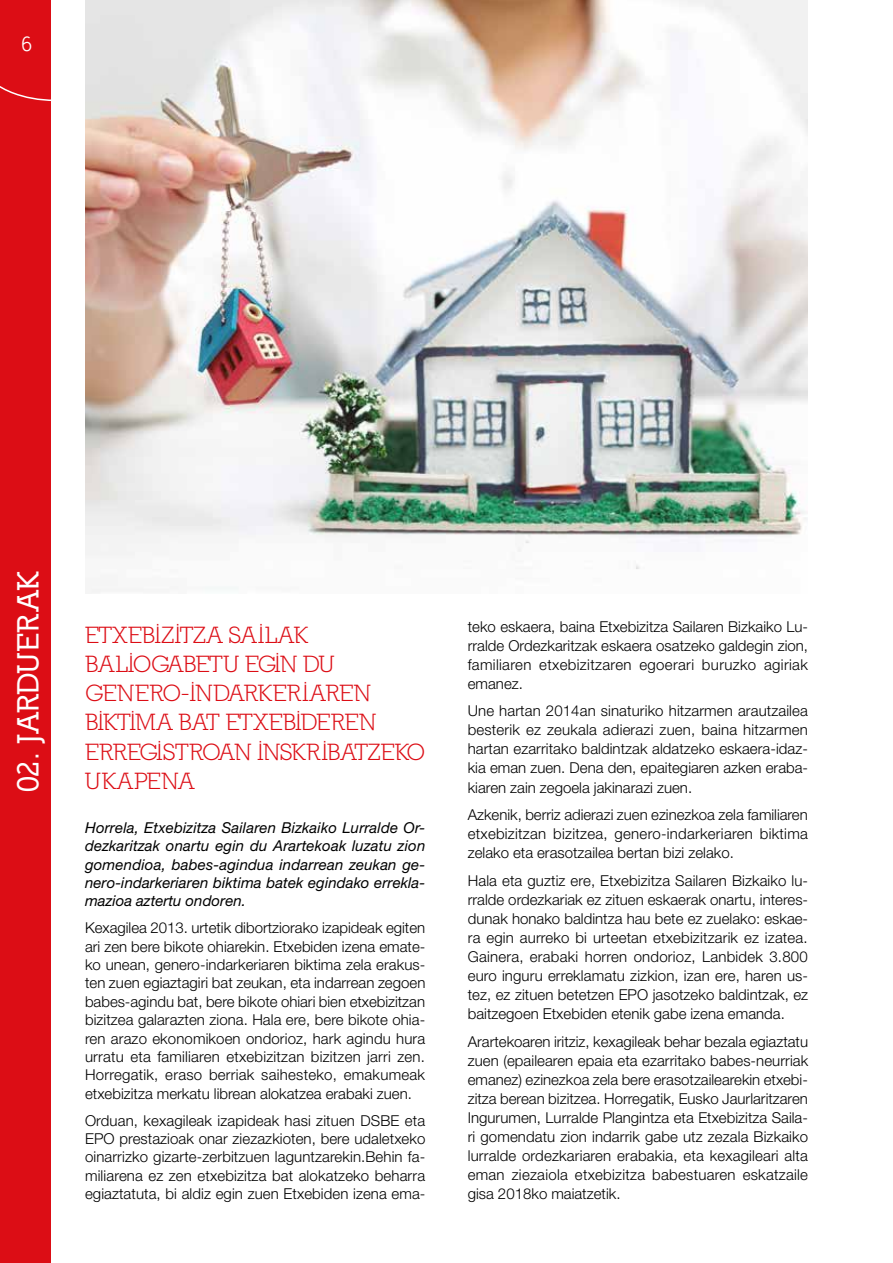
<style>
.page{position:relative;width:893px;height:1263px;background:#fff}
.page>*{position:absolute;margin:0;border:0;box-sizing:border-box;transform-origin:0 0}
.t1{font:800 30px "Nilland";color:#fff}
._02_LADILLA_02{font:24px/29.2px "Nilland";color:#dc0d15}
.t2{font:700 21px "Nilland";color:#fff}
._00_TEXTO_GENERAL{font:300 15px/19px "Helvetica Neue LT Std";color:#000;text-align:justify}
.Entradilla{font:italic 15px/18.5px "Helvetica Neue LT Std";letter-spacing:.005em;color:#000;text-align:justify}
</style>
<div class="page">
<div style="left:0;top:0;width:51px;height:1263px;background:#dc0d15"></div>
<svg style="left:0;top:86px;width:51px;height:15px"></svg>
<img style="left:85px;top:0;width:723px;height:593px">
<h3 class="t2" style="left:21px;top:32px;width:13px">6</h3>
<h1 class="t1" style="left:11px;top:792px;width:222px;rotate:-90deg">02. JARDUERAK</h1>
<p class="_02_LADILLA_02" style="left:85px;top:620px;width:342px">ETXEBIZITZA SAILAK<br>BALIOGABETU EGIN DU<br>GENERO-INDARKERIAREN<br>BIKTIMA BAT ETXEBIDEREN<br>ERREGISTROAN INSKRIBATZEKO<br>UKAPENA</p>
<p class="Entradilla" style="left:85px;top:818px;width:342px">Horrela, Etxebizitza Sailaren Bizkaiko Lurralde Or&shy;dezkaritzak onartu egin du Arartekoak luzatu zion gomendioa, babes-agindua indarrean zeukan ge&shy;nero-indarkeriaren biktima batek egindako errekla&shy;mazioa aztertu ondoren.</p>
<p class="_00_TEXTO_GENERAL" style="left:85px;top:918px;width:342px;line-height:18.5px">Kexagilea 2013. urtetik dibortziorako izapideak egiten ari zen bere bikote ohiarekin. Etxebiden izena emate&shy;ko unean, genero-indarkeriaren biktima zela erakus&shy;ten zuen egiaztagiri bat zeukan, eta indarrean zegoen babes-agindu bat, bere bikote ohiari bien etxebizitzan bizitzea galarazten ziona. Hala ere, bere bikote ohia&shy;ren arazo ekonomikoen ondorioz, hark agindu hura urratu eta familiaren etxebizitzan bizitzen jarri zen.<br>Horregatik, eraso berriak saihesteko, emakumeak etxebizitza merkatu librean alokatzea erabaki zuen.</p>
<p class="_00_TEXTO_GENERAL" style="left:85px;top:1111px;width:342px;line-height:18.5px">Orduan, kexagileak izapideak hasi zituen DSBE eta EPO prestazioak onar ziezazkioten, bere udaletxeko oinarrizko gizarte-zerbitzuen laguntzarekin.Behin fa&shy;miliarena ez zen etxebizitza bat alokatzeko beharra egiaztatuta, bi aldiz egin zuen Etxebiden izena ema-</p>
<p class="_00_TEXTO_GENERAL" style="left:468px;top:616px;width:342px">teko eskaera, baina Etxebizitza Sailaren Bizkaiko Lu&shy;rralde Ordezkaritzak eskaera osatzeko galdegin zion, familiaren etxebizitzaren egoerari buruzko agiriak emanez.</p>
<p class="_00_TEXTO_GENERAL" style="left:468px;top:701px;width:342px">Une hartan 2014an sinaturiko hitzarmen arautzailea besterik ez zeukala adierazi zuen, baina hitzarmen hartan ezarritako baldintzak aldatzeko eskaera-idaz&shy;kia eman zuen. Dena den, epaitegiaren azken eraba&shy;kiaren zain zegoela jakinarazi zuen.</p>
<p class="_00_TEXTO_GENERAL" style="left:468px;top:805px;width:342px">Azkenik, berriz adierazi zuen ezinezkoa zela familiaren etxebizitzan bizitzea, genero-indarkeriaren biktima zelako eta erasotzailea bertan bizi zelako.</p>
<p class="_00_TEXTO_GENERAL" style="left:468px;top:870px;width:342px">Hala eta guztiz ere, Etxebizitza Sailaren Bizkaiko lu&shy;rralde ordezkariak ez zituen eskaerak onartu, interes&shy;dunak honako baldintza hau bete ez zuelako: eskae&shy;ra egin aurreko bi urteetan etxebizitzarik ez izatea.<br>Gainera, erabaki horren ondorioz, Lanbidek 3.800 euro inguru erreklamatu zizkion, izan ere, haren us&shy;tez, ez zituen betetzen EPO jasotzeko baldintzak, ez baitzegoen Etxebiden etenik gabe izena emanda.</p>
<p class="_00_TEXTO_GENERAL" style="left:468px;top:1031px;width:342px">Arartekoaren iritziz, kexagileak behar bezala egiaztatu zuen (epailearen epaia eta ezarritako babes-neurriak emanez) ezinezkoa zela bere erasotzailearekin etxebi&shy;zitza berean bizitzea. Horregatik, Eusko Jaurlaritzaren Ingurumen, Lurralde Plangintza eta Etxebizitza Saila&shy;ri gomendatu zion indarrik gabe utz zezala Bizkaiko lurralde ordezkariaren erabakia, eta kexagileari alta eman ziezaiola etxebizitza babestuaren eskatzaile gisa 2018ko maiatzetik.</p>
</div>
